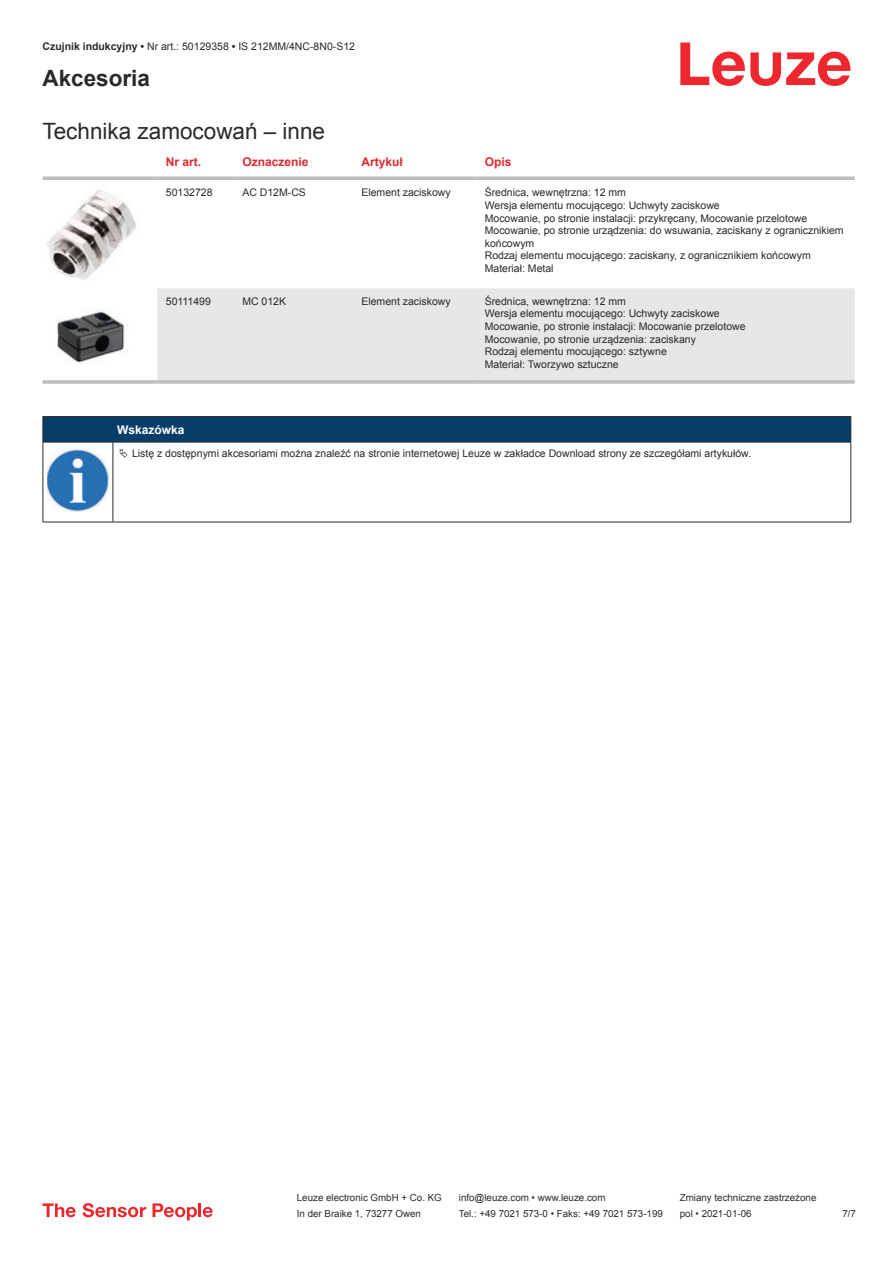
<style>
.page{position:relative;width:893px;height:1263px;background:#fff}
.page>*{position:absolute;margin:0;border:0;box-sizing:border-box;transform-origin:0 0}
.t1{font:22.5px "Arial";color:#2b292a}
.t2{font:700 22.5px "Arial";color:#2b292a}
.t3{font:700 12px "Arial";color:#db2a30}
.t4{font:700 12px "Arial";color:#fff}
.t5{font:10.5px/12.6px "Arial";color:#2b292a}
.t6{font:9.75px "Arial";color:#2b292a}
.s1{font-weight:700}
</style>
<div class="page">
<svg style="left:680px;top:43px;width:170px;height:43px"></svg>
<div style="left:157px;top:288px;width:698px;height:92px;background:#e6e7e9"></div>
<svg style="left:43px;top:176px;width:114px;height:4px"></svg>
<svg style="left:157px;top:176px;width:77px;height:4px"></svg>
<svg style="left:234px;top:176px;width:119px;height:4px"></svg>
<svg style="left:353px;top:176px;width:123px;height:4px"></svg>
<svg style="left:476px;top:176px;width:379px;height:4px;background:#c4c6c8"></svg>
<hr style="left:43px;top:380px;width:114px;height:4px;background:#bdbfc1">
<hr style="left:157px;top:380px;width:77px;height:4px;background:#bdbfc1">
<svg style="left:234px;top:380px;width:119px;height:4px"></svg>
<svg style="left:353px;top:380px;width:123px;height:4px"></svg>
<hr style="left:476px;top:380px;width:379px;height:4px;background:#bdbfc1">
<img style="left:47px;top:189px;width:89px;height:92px">
<img style="left:56px;top:309px;width:72px;height:54px">
<svg style="left:44px;top:443px;width:806px;height:79px"></svg>
<hr style="left:43px;top:416px;width:70px;height:1px;background:#2b292a">
<hr style="left:43px;top:442px;width:70px;height:1px;background:#2b292a">
<hr style="left:113px;top:416px;width:738px;height:1px;background:#2b292a">
<div style="left:43px;top:417px;width:808px;height:25px;background:#063d69"></div>
<hr style="left:113px;top:442px;width:738px;height:1px;background:#2b292a">
<hr style="left:43px;top:442px;width:1px;height:75px;background:#2b292a">
<hr style="left:113px;top:442px;width:1px;height:75px;background:#2b292a">
<hr style="left:850px;top:442px;width:1px;height:75px;background:#2b292a">
<hr style="left:43px;top:522px;width:70px;height:1px;background:#2b292a">
<hr style="left:113px;top:522px;width:738px;height:1px;background:#2b292a">
<img style="left:47px;top:448px;width:61px;height:63px">
<div style="left:115px;top:443px;width:734px;height:20px;background:#fff"></div>
<svg style="left:43px;top:1203px;width:33px;height:14px"></svg>
<svg style="left:83px;top:1203px;width:63px;height:14px"></svg>
<svg style="left:153px;top:1203px;width:44px;height:17px"></svg>
<hr style="left:198px;top:1203px;width:3px;height:14px;background:#ed272d">
<svg style="left:203px;top:1207px;width:10px;height:10px"></svg>
<p class="t5" style="left:43px;top:41px;width:314px"><span class="s1">Czujnik indukcyjny •</span> Nr art.: 50129358 <span class="s1">•</span> IS 212MM/4NC-8N0-S12</p>
<h1 class="t2" style="left:43px;top:70px;width:109px">Akcesoria</h1>
<h1 class="t1" style="left:43px;top:116px;width:284px">Technika zamocowań – inne</h1>
<p class="t3" style="left:166px;top:157px;width:37px">Nr art.</p>
<p class="t3" style="left:242px;top:157px;width:68px">Oznaczenie</p>
<p class="t3" style="left:361px;top:153px;width:43px">Artykuł</p>
<p class="t3" style="left:485px;top:157px;width:28px">Opis</p>
<p class="t5" style="left:166px;top:187px;width:48px">50132728</p>
<p class="t5" style="left:242px;top:187px;width:65px">AC D12M-CS</p>
<p class="t5" style="left:361px;top:186px;width:91px">Element zaciskowy</p>
<p class="t5" style="left:485px;top:186px;width:360px">Średnica, wewnętrzna: 12 mm<br>Wersja elementu mocującego: Uchwyty zaciskowe<br>Mocowanie, po stronie instalacji: przykręcany, Mocowanie przelotowe Mocowanie, po stronie urządzenia: do wsuwania, zaciskany z ogranicznikiem końcowym<br>Rodzaj elementu mocującego: zaciskany, z ogranicznikiem końcowym Materiał: Metal</p>
<p class="t5" style="left:166px;top:296px;width:47px">50111499</p>
<p class="t5" style="left:242px;top:296px;width:45px">MC 012K</p>
<p class="t5" style="left:361px;top:295px;width:91px">Element zaciskowy</p>
<p class="t5" style="left:485px;top:295px;width:262px">Średnica, wewnętrzna: 12 mm<br>Wersja elementu mocującego: Uchwyty zaciskowe Mocowanie, po stronie instalacji: Mocowanie przelotowe Mocowanie, po stronie urządzenia: zaciskany<br>Rodzaj elementu mocującego: sztywne<br>Materiał: Tworzywo sztuczne</p>
<p class="t4" style="left:117px;top:425px;width:69px">Wskazówka</p>
<p class="t5" style="left:132px;top:447px;width:621px">Listę z dostępnymi akcesoriami można znaleźć na stronie internetowej Leuze w zakładce Download strony ze szczegółami artykułów.</p>
<p class="t6" style="left:297px;top:1191px;width:146px">Leuze electronic GmbH + Co. KG</p>
<p class="t6" style="left:459px;top:1191px;width:148px">info@leuze.com • www.leuze.com</p>
<p class="t6" style="left:680px;top:1191px;width:138px">Zmiany techniczne zastrzeżone</p>
<p class="t6" style="left:297px;top:1210px;width:126px">In der Braike 1, 73277 Owen</p>
<p class="t6" style="left:459px;top:1207px;width:205px">Tel.: +49 7021 573-0 • Faks: +49 7021 573-199</p>
<p class="t6" style="left:680px;top:1207px;width:73px">pol • 2021-01-06</p>
<p class="t6" style="left:842px;top:1210px;width:15px">7 /7</p>
</div>
